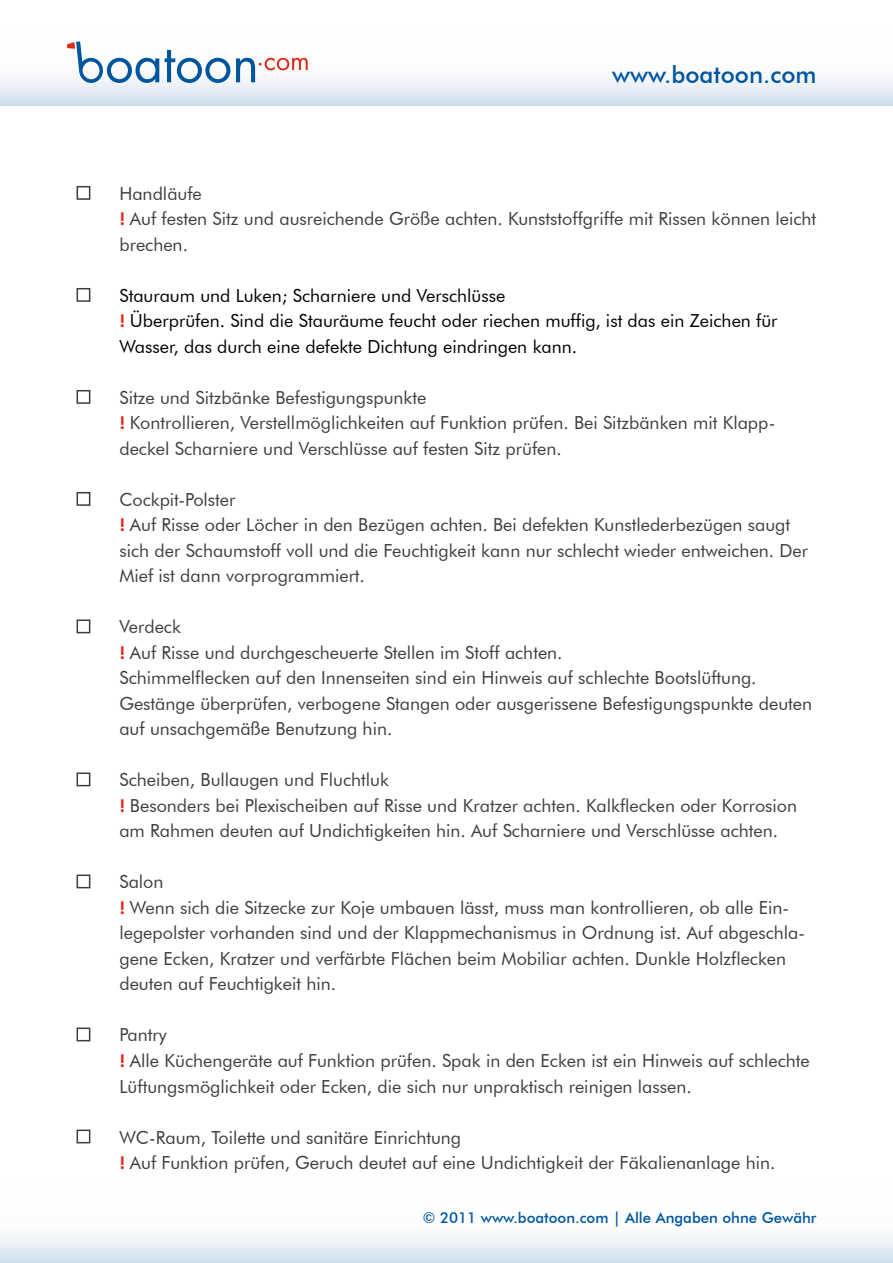
<style>
.page{position:relative;width:893px;height:1263px;background:#fff}
.page>*{position:absolute;margin:0;border:0;box-sizing:border-box;transform-origin:0 0}
.t1{font:500 24px "Futura BT";color:#00559f}
.t2{font:18px/25.5px "Futura BT";color:#3e3d40}
.t3{font:18px/25.5px "Futura BT";color:#000}
.t4{font:500 15px "Futura BT";color:#00559f}
.s1{font-family:"Futura BQ";font-weight:600;color:#e42618}
</style>
<div class="page">
<svg style="left:165px;top:50px;width:65px;height:33px"></svg>
<svg style="left:236px;top:58px;width:72px;height:24px"></svg>
<svg style="left:67px;top:41px;width:92px;height:42px"></svg>
<div style="left:77px;top:186px;width:13px;height:14px;background:#fff;border:2px solid #3e3d40"></div>
<div style="left:77px;top:288px;width:13px;height:14px;background:#fff;border:2px solid #3e3d40"></div>
<div style="left:77px;top:390px;width:13px;height:14px;background:#fff;border:2px solid #3e3d40"></div>
<div style="left:77px;top:492px;width:13px;height:14px;background:#fff;border:2px solid #3e3d40"></div>
<div style="left:77px;top:619px;width:13px;height:14px;background:#fff;border:2px solid #3e3d40"></div>
<div style="left:77px;top:874px;width:13px;height:14px;background:#fff;border:2px solid #3e3d40"></div>
<div style="left:77px;top:772px;width:13px;height:14px;background:#fff;border:2px solid #3e3d40"></div>
<div style="left:77px;top:1027px;width:13px;height:14px;background:#fff;border:2px solid #3e3d40"></div>
<div style="left:77px;top:1129px;width:13px;height:14px;background:#fff;border:2px solid #3e3d40"></div>
<h1 class="t1" style="left:612px;top:60px;width:206px">www.boatoon.com</h1>
<p class="t2" style="left:119px;top:180px;width:698px">Handläufe<br><span class="s1">!</span> Auf festen Sitz und ausreichende Größe achten. Kunststoffgriffe mit Rissen können leicht brechen.</p>
<p class="t3" style="left:119px;top:282px;width:660px">Stauraum und Luken; Scharniere und Verschlüsse<br><span class="s1">!</span> Überprüfen. Sind die Stauräume feucht oder riechen muffig, ist das ein Zeichen für<br>Wasser, das durch eine defekte Dichtung eindringen kann.</p>
<p class="t2" style="left:119px;top:385px;width:658px">Sitze und Sitzbänke Befestigungspunkte<br><span class="s1">!</span> Kontrollieren, Verstellmöglichkeiten auf Funktion prüfen. Bei Sitzbänken mit Klapp&shy;deckel Scharniere und Verschlüsse auf festen Sitz prüfen.</p>
<p class="t2" style="left:119px;top:487px;width:690px">Cockpit-Polster<br><span class="s1">!</span> Auf Risse oder Löcher in den Bezügen achten. Bei defekten Kunstlederbezügen saugt sich der Schaumstoff voll und die Feuchtigkeit kann nur schlecht wieder entweichen. Der Mief ist dann vorprogrammiert.</p>
<p class="t2" style="left:119px;top:614px;width:694px">Verdeck<br><span class="s1">!</span> Auf Risse und durchgescheuerte Stellen im Stoff achten.<br>Schimmelflecken auf den Innenseiten sind ein Hinweis auf schlechte Bootslüftung.<br>Gestänge überprüfen, verbogene Stangen oder ausgerissene Befestigungspunkte deuten auf unsachgemäße Benutzung hin.</p>
<p class="t2" style="left:119px;top:767px;width:679px">Scheiben, Bullaugen und Fluchtluk<br><span class="s1">!</span> Besonders bei Plexischeiben auf Risse und Kratzer achten. Kalkflecken oder Korrosion am Rahmen deuten auf Undichtigkeiten hin. Auf Scharniere und Verschlüsse achten.</p>
<p class="t2" style="left:119px;top:869px;width:687px">Salon<br><span class="s1">!</span> Wenn sich die Sitzecke zur Koje umbauen lässt, muss man kontrollieren, ob alle Ein&shy;legepolster vorhanden sind und der Klappmechanismus in Ordnung ist. Auf abgeschla&shy;gene Ecken, Kratzer und verfärbte Flächen beim Mobiliar achten. Dunkle Holzflecken deuten auf Feuchtigkeit hin.</p>
<p class="t2" style="left:119px;top:1022px;width:692px">Pantry<br><span class="s1">!</span> Alle Küchengeräte auf Funktion prüfen. Spak in den Ecken ist ein Hinweis auf schlechte<br>Lüftungsmöglichkeit oder Ecken, die sich nur unpraktisch reinigen lassen.</p>
<p class="t2" style="left:119px;top:1124px;width:658px">WC-Raum, Toilette und sanitäre Einrichtung<br><span class="s1">!</span> Auf Funktion prüfen, Geruch deutet auf eine Undichtigkeit der Fäkalienanlage hin.</p>
<p class="t4" style="left:423px;top:1208px;width:395px">© 2011 www.boatoon.com | Alle Angaben ohne Gewähr</p>
</div>
